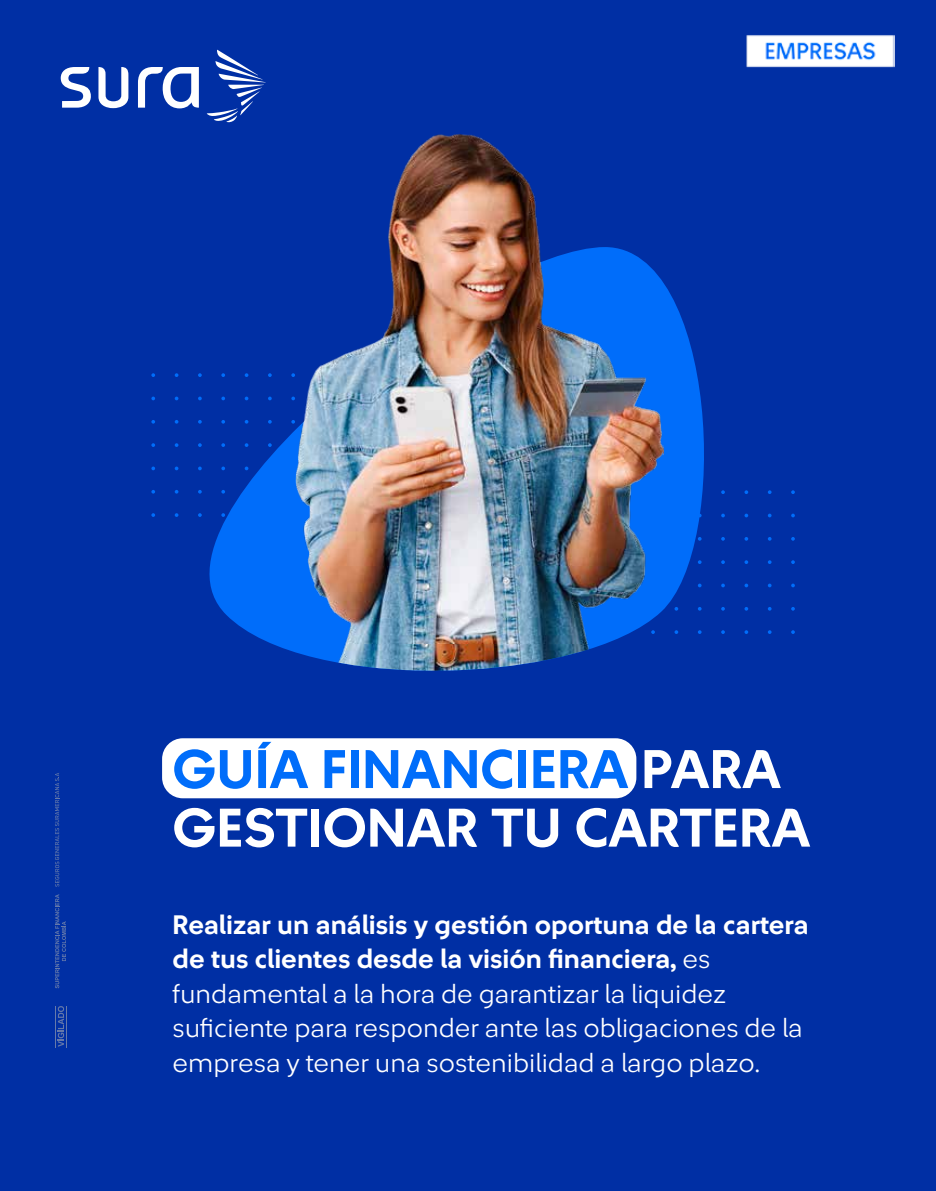
<style>
.page{position:relative;width:936px;height:1191px;background:#fff}
.page>*{position:absolute;margin:0;border:0;box-sizing:border-box;transform-origin:0 0}
.t1{font:54.9px/58.5px "Sura Sans Negrita";color:#fff}
.t2{font:27px/34.5px "Sura Sans Ligera";color:#fff}
.t3{font:27px/34.5px "Sura Sans Negrita";color:#fff}
.s1{color:#006dfa}
.s2{font-family:"Sura Sans Ligera"}
</style>
<div class="page">
<div style="left:0;top:0;width:935px;height:1191px;background:#002fa4"></div>
<div style="left:162px;top:738px;width:474px;height:60px;background:#fff;border-radius:21px"></div>
<svg style="left:61px;top:67px;width:138px;height:41px"></svg>
<svg style="left:207px;top:50px;width:59px;height:73px"></svg>
<svg style="left:55px;top:894px;width:11px;height:94px"></svg>
<svg style="left:58px;top:1006px;width:6px;height:40px"></svg>
<hr style="left:55px;top:1005px;width:1px;height:42px;background:#b0b0b0">
<hr style="left:66px;top:1005px;width:1px;height:42px;background:#b0b0b0">
<svg style="left:55px;top:773px;width:4px;height:113px"></svg>
<svg style="left:744px;top:490px;width:4px;height:4px"></svg>
<svg style="left:768px;top:490px;width:3px;height:4px"></svg>
<svg style="left:744px;top:513px;width:4px;height:4px"></svg>
<svg style="left:767px;top:513px;width:4px;height:4px"></svg>
<svg style="left:744px;top:537px;width:4px;height:4px"></svg>
<svg style="left:768px;top:537px;width:3px;height:4px"></svg>
<svg style="left:744px;top:560px;width:4px;height:4px"></svg>
<svg style="left:768px;top:560px;width:3px;height:4px"></svg>
<svg style="left:744px;top:583px;width:4px;height:4px"></svg>
<svg style="left:767px;top:583px;width:4px;height:4px"></svg>
<svg style="left:744px;top:630px;width:4px;height:4px"></svg>
<svg style="left:768px;top:630px;width:3px;height:4px"></svg>
<img style="left:746px;top:35px;width:148px;height:32px">
<svg style="left:151px;top:282px;width:574px;height:371px"></svg>
<img style="left:296px;top:643px;width:367px;height:28px">
<img style="left:296px;top:134px;width:367px;height:509px">
<h1 class="t1" style="left:172px;top:741px;width:639px"><span class="s1">GUÍA FINANCIERA</span> PARA<br>GESTIONAR TU CARTERA</h1>
<p class="t3" style="left:172px;top:907px;width:637px">Realizar un análisis y gestión oportuna de la cartera de tus clientes desde la visión financiera, <span class="s2">es</span></p>
<p class="t2" style="left:172px;top:977px;width:632px">fundamental a la hora de garantizar la liquidez suficiente para responder ante las obligaciones de la empresa y tener una sostenibilidad a largo plazo.</p>
</div>
